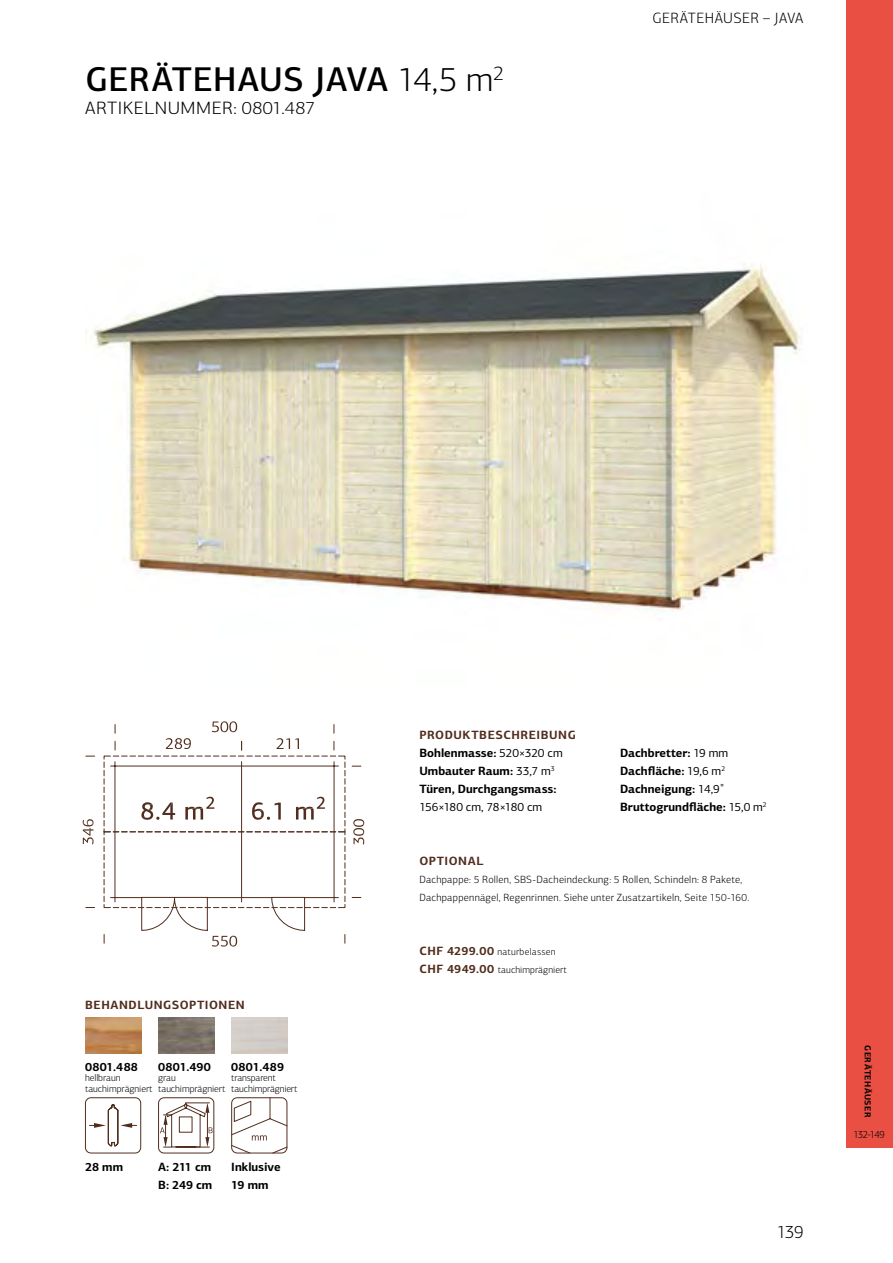
<style>
.page{position:relative;width:893px;height:1263px;background:#fff}
.page>*{position:absolute;margin:0;border:0;box-sizing:border-box;transform-origin:0 0}
.t1{font:500 34.5px "PF Centro Sans Pro";letter-spacing:.01em;color:#000}
.t2{font:300 18px "PF Centro Sans Pro";letter-spacing:.02em;color:#000;scale:1.05 1}
.t3{font:300 18px "PF Centro Sans Pro";letter-spacing:.02em;color:#000}
.t4{font:300 15px "PF Centro Sans Pro";letter-spacing:.025em;color:#000}
.t5{font:700 12px/18px "PF Centro Sans Pro";color:#000}
.t6{font:700 12px "PF Centro Sans Pro";letter-spacing:.045em;color:#512d1e}
.t7{font:12px "PF Centro Sans Pro";color:#000}
.t8{font:300 10.5px/18px "PF Centro Sans Pro";letter-spacing:.02em;color:#000}
.t9{font:300 10.5px "PF Centro Sans Pro";letter-spacing:.02em;color:#000;scale:.96 1}
.t10{font:300 9.75px/10.5px "PF Centro Sans Pro";letter-spacing:-.005em;color:#000}
.t11{font:300 9.75px/18px "PF Centro Sans Pro";letter-spacing:.015em;color:#000}
.t12{font:700 8.7px "PF Centro Sans Pro";letter-spacing:.05em;color:#000}
.s1{font-weight:300}
.s2{color:#512d1e}
.s3{font-weight:400}
.s4{font-weight:700;font-size:12px;color:#512d1e}
</style>
<div class="page">
<div style="left:846px;top:0;width:47px;height:1148px;background:#ea4f44"></div>
<svg style="left:166px;top:738px;width:25px;height:11px"></svg>
<svg style="left:277px;top:738px;width:22px;height:11px"></svg>
<svg style="left:212px;top:721px;width:25px;height:12px"></svg>
<svg style="left:353px;top:819px;width:12px;height:25px"></svg>
<svg style="left:83px;top:819px;width:11px;height:25px"></svg>
<svg style="left:104px;top:756px;width:242px;height:191px"></svg>
<img style="left:85px;top:264px;width:717px;height:347px">
<img style="left:85px;top:1018px;width:56px;height:36px">
<img style="left:158px;top:1018px;width:56px;height:36px">
<svg style="left:85px;top:1097px;width:56px;height:57px"></svg>
<svg style="left:158px;top:1097px;width:57px;height:57px"></svg>
<svg style="left:231px;top:1097px;width:57px;height:57px"></svg>
<h1 class="t1" style="left:85px;top:58px;width:420px">GERÄTEHAUS JAVA <span class="s1">14,5 m</span><sup>2</sup></h1>
<h2 class="t2" style="left:85px;top:98px;width:220px">ARTIKELNUMMER: 0801.487</h2>
<p class="t4" style="left:652px;top:9px;width:152px">GERÄTEHÄUSER – JAVA</p>
<p class="t6" style="left:85px;top:998px;width:161px">BEHANDLUNGSOPTIONEN</p>
<p class="t5" style="left:85px;top:1057px;width:55px">0801.488</p>
<p class="t10" style="left:85px;top:1073px;width:69px">hellbraun tauchimprägniert</p>
<p class="t5" style="left:158px;top:1057px;width:54px">0801.490</p>
<p class="t10" style="left:158px;top:1073px;width:69px">grau tauchimprägniert</p>
<p class="t5" style="left:231px;top:1057px;width:54px">0801.489</p>
<p class="t10" style="left:231px;top:1073px;width:68px">transparent tauchimprägniert</p>
<p class="t5" style="left:85px;top:1158px;width:40px">28 mm</p>
<p class="t5" style="left:158px;top:1158px;width:56px">A: 211 cm<br>B: 249 cm</p>
<p class="t5" style="left:231px;top:1158px;width:51px">Inklusive<br>19 mm</p>
<p class="t5" style="left:419px;top:726px;width:158px"><span class="s2">PRODUKTBESCHREIBUNG<br></span>Bohlenmasse: <span class="s3">520×320 cm<br></span>Umbauter Raum: <span class="s3">33,7 m</span><sup>3<br></sup>Türen, Durchgangsmass:</p>
<p class="t7" style="left:419px;top:800px;width:124px">156×180 cm, 78×180 cm</p>
<p class="t5" style="left:620px;top:744px;width:148px">Dachbretter: <span class="s3">19 mm<br></span>Dachfläche: <span class="s3">19,6 m</span><sup>2<br></sup>Dachneigung: <span class="s3">14,9˚<br></span>Bruttogrundfläche: <span class="s3">15,0 m</span><sup>2</sup></p>
<p class="t6" style="left:419px;top:854px;width:65px">OPTIONAL</p>
<p class="t8" style="left:419px;top:871px;width:332px">Dachpappe: 5 Rollen, SBS-Dacheindeckung: 5 Rollen, Schindeln: 8 Pakete,<br>Dachpappennägel, Regenrinnen. Siehe unter Zusatzartikeln, Seite 150-160.</p>
<p class="t11" style="left:419px;top:943px;width:149px"><span class="s4">CHF 4299.00</span> naturbelassen<br><span class="s4">CHF 4949.00</span> tauchimprägniert</p>
<h2 class="t3" style="left:777px;top:1222px;width:29px">139</h2>
<p class="t12" style="left:873px;top:1045px;width:74px;rotate:90deg">GERÄTEHÄUSER</p>
<p class="t9" style="left:853px;top:1128px;width:34px">132-149</p>
</div>
